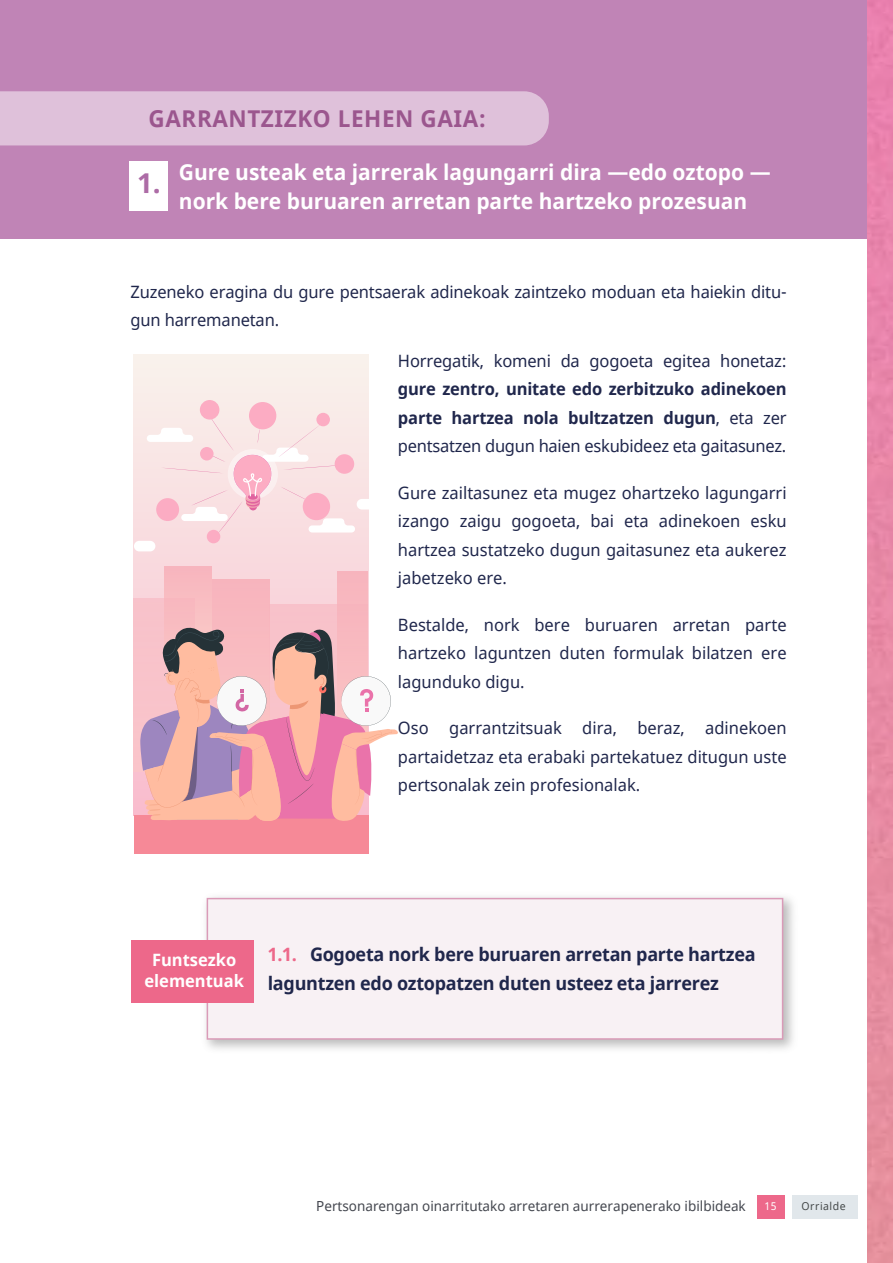
<style>
.page{position:relative;width:893px;height:1263px;background:#fff}
.page>*{position:absolute;margin:0;border:0;box-sizing:border-box;transform-origin:0 0}
.t1{font:700 27.6px "Noto Sans";color:#ad6ca6}
.t2{font:700 23.1px "Noto Sans";letter-spacing:.025em;color:#9b568e}
.t3{font:700 21.6px/28.5px "Noto Sans";color:#fff}
.t4{font:700 18.6px/28.5px "Noto Sans";letter-spacing:-.015em;color:#20274c}
.t5{font:16.95px/28.5px "Noto Sans";color:#20274c;text-align:justify}
.t6{font:700 16.95px/28.5px "Noto Sans";letter-spacing:-.01em;color:#20274c;text-align:justify}
.t7{font:700 16.95px/21px "Noto Sans";color:#fff;text-align:center}
.t8{font:13.95px "Noto Sans";color:#44474f}
.t9{font:10.8px "Noto Sans";letter-spacing:.05em;color:#444849}
.t10{font:10.8px "Noto Sans";color:#fff}
.s1{font-weight:400}
.s2{color:#ed688a}
</style>
<div class="page">
<div style="left:0;top:0;width:893px;height:238px;background:#c084b6"></div>
<img style="left:198px;top:897px;width:595px;height:152px">
<div style="left:207px;top:898px;width:576px;height:142px;background:#f8f1f4"></div>
<div style="left:132px;top:940px;width:122px;height:62px;background:#ed688a"></div>
<div style="left:0;top:91px;width:549px;height:54px;background:#dfc1da"></div>
<div style="left:129px;top:161px;width:39px;height:49px;background:#fff"></div>
<svg style="left:134px;top:354px;width:234px;height:461px;background:#f8e4e4"></svg>
<div style="left:357px;top:499px;width:21px;height:10px;background:#fff;border-radius:5px"></div>
<div style="left:134px;top:541px;width:21px;height:10px;background:#fff;border-radius:5px"></div>
<div style="left:134px;top:815px;width:234px;height:39px;background:#f68997"></div>
<div style="left:203px;top:579px;width:67px;height:192px;background:#f8b6be"></div>
<div style="left:164px;top:567px;width:48px;height:97px;background:#f8bac0"></div>
<div style="left:134px;top:599px;width:61px;height:172px;background:#f8c2ca"></div>
<div style="left:337px;top:572px;width:30px;height:178px;background:#f8b6be"></div>
<div style="left:270px;top:605px;width:97px;height:166px;background:linear-gradient(to right,#f8c6ce,#f8b7bf)"></div>
<svg style="left:139px;top:627px;width:259px;height:195px"></svg>
<svg style="left:147px;top:411px;width:208px;height:124px;background:#f9e2e4"></svg>
<div style="left:200px;top:400px;width:19px;height:20px;background:#fcacc3;border-radius:50%"></div>
<div style="left:156px;top:498px;width:23px;height:23px;background:#fcacc3;border-radius:50%"></div>
<div style="left:200px;top:447px;width:14px;height:13px;background:#fcacc3;border-radius:50%"></div>
<div style="left:207px;top:530px;width:13px;height:13px;background:#fcacc3;border-radius:50%"></div>
<div style="left:249px;top:402px;width:27px;height:27px;background:#fcacc3;border-radius:50%"></div>
<div style="left:316px;top:413px;width:14px;height:13px;background:#fcacc3;border-radius:50%"></div>
<div style="left:335px;top:454px;width:19px;height:20px;background:#fcacc3;border-radius:50%"></div>
<div style="left:303px;top:493px;width:27px;height:27px;background:#fcacc3;border-radius:50%"></div>
<div style="left:757px;top:1195px;width:27px;height:23px;background:#ed688a"></div>
<img style="left:867px;top:0;width:26px;height:1263px">
<div style="left:792px;top:1195px;width:65px;height:23px;background:#e1e7eb"></div>
<h2 class="t2" style="left:149px;top:103px;width:339px">GARRANTZIZKO LEHEN GAIA:</h2>
<h1 class="t1" style="left:138px;top:164px;width:25px">1.</h1>
<p class="t3" style="left:179px;top:159px;width:593px">Gure usteak eta jarrerak lagungarri dira —edo oztopo — nork bere buruaren arretan parte hartzeko prozesuan</p>
<p class="t5" style="left:131px;top:278px;width:658px">Zuzeneko eragina du gure pentsaerak adinekoak zaintzeko moduan eta haiekin ditu&shy;gun harremanetan.</p>
<p class="t5" style="left:398px;top:347px;width:390px">Horregatik, komeni da gogoeta egitea honetaz:</p>
<p class="t6" style="left:398px;top:375px;width:390px">gure zentro, unitate edo zerbitzuko adinekoen parte hartzea nola bultzatzen dugun<span class="s1">, eta zer pentsatzen dugun haien eskubideez eta gaitasunez.</span></p>
<p class="t5" style="left:398px;top:479px;width:390px">Gure zailtasunez eta mugez ohartzeko lagungarri izango zaigu gogoeta, bai eta adinekoen esku hartzea sustatzeko dugun gaitasunez eta aukerez jabetzeko ere.</p>
<p class="t5" style="left:398px;top:611px;width:390px">Bestalde, nork bere buruaren arretan parte hartzeko laguntzen duten formulak bilatzen ere lagunduko digu.</p>
<p class="t5" style="left:398px;top:715px;width:390px">Oso garrantzitsuak dira, beraz, adinekoen partaidetzaz eta erabaki partekatuez ditugun uste pertsonalak zein profesionalak.</p>
<p class="t7" style="left:144px;top:949px;width:101px">Funtsezko elementuak</p>
<p class="t4" style="left:268px;top:941px;width:489px"><span class="s2">1.1.</span> Gogoeta nork bere buruaren arretan parte hartzea laguntzen edo oztopatzen duten usteez eta jarrerez</p>
<p class="t8" style="left:316px;top:1196px;width:431px">Pertsonarengan oinarritutako arretaren aurrerapenerako ibilbideak</p>
<p class="t10" style="left:765px;top:1199px;width:14px">15</p>
<p class="t9" style="left:802px;top:1199px;width:46px">Orrialde</p>
</div>
